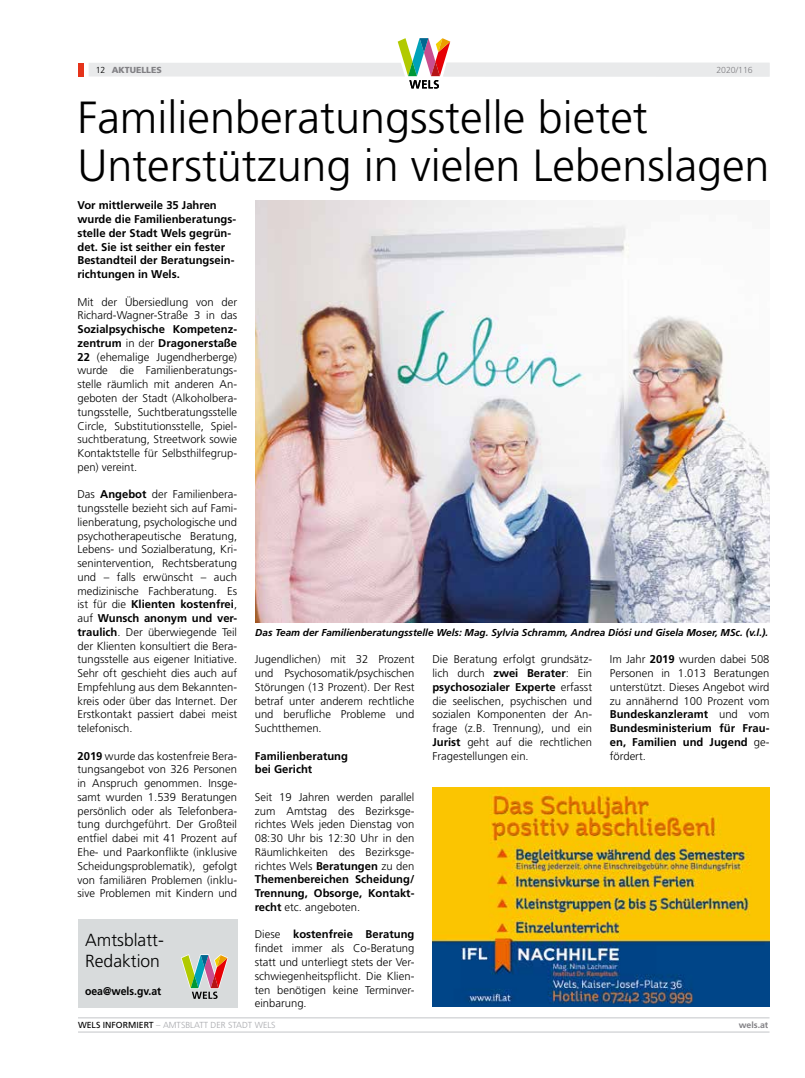
<style>
.page{position:relative;width:805px;height:1078px;background:#fff}
.page>*{position:absolute;margin:0;border:0;box-sizing:border-box;transform-origin:0 0}
.t1{font:300 45px/47.5px "Frutiger LT Std";color:#000}
.t2{font:300 17.5px/21px "Frutiger LT Std";color:#000}
.t3{font:300 11.25px/13.8px "Frutiger LT Std";color:#000;text-align:justify}
.t4{font:700 11.25px/13.8px "Frutiger LT Std";color:#000}
.t5{font:700 11.25px "Frutiger LT Std";color:#000;scale:.93 1}
.t6{font:italic 700 10px "Frutiger LT Std";color:#000}
.t7{font:300 8.75px "Frutiger LT Std";color:#a8a9ad}
.t8{font:300 8.75px "Frutiger LT Std";color:#818084}
.t9{font:900 8.75px "Frutiger LT Std";color:#818084}
.t10{font:700 8.75px "Frutiger LT Std";color:#818084}
.s1{font-weight:300;color:#000}
.s2{font-weight:700}
.s3{font-weight:400;color:#000}
</style>
<div class="page">
<div style="left:78px;top:63px;width:5px;height:13px;background:#e5331a"></div>
<hr style="left:78px;top:1017px;width:691px;height:1px;background:#c3c5c8">
<hr style="left:78px;top:1031px;width:691px;height:1px;background:#c3c5c8">
<svg style="left:89px;top:38px;width:680px;height:50px"></svg>
<img style="left:255px;top:200px;width:514px;height:422px">
<div style="left:78px;top:919px;width:159px;height:88px;background:#d8dbdc"></div>
<svg style="left:181px;top:954px;width:47px;height:44px"></svg>
<img style="left:432px;top:787px;width:337px;height:218px">
<p class="t9" style="left:96px;top:65px;width:68px"><span class="s1">12</span> AKTUELLES</p>
<p class="t8" style="left:725px;top:65px;width:28px">17 38</p>
<p class="t8" style="left:716px;top:65px;width:38px">2020/116</p>
<h1 class="t1" style="left:77px;top:94px;width:693px">Familienberatungsstelle bietet<br>Unterstützung in vielen Lebenslagen</h1>
<p class="t4" style="left:77px;top:198px;width:160px">Vor mittlerweile 35 Jahren wurde die Familienberatungs&shy;stelle der Stadt Wels gegrün&shy;det. Sie ist seither ein fester<br>Bestandteil der Beratungsein&shy;richtungen in Wels.</p>
<p class="t3" style="left:77px;top:295px;width:161px">Mit der Übersiedlung von der<br>Richard-Wagner-Straße 3 in das</p>
<p class="t3" style="left:77px;top:322px;width:161px"><span class="s2">Sozialpsychische Kompetenz&shy;zentrum</span> in der <span class="s2">Dragonerstaße 22</span> (ehemalige Jugendherberge) wurde die Familienberatungs&shy;stelle räumlich mit anderen An&shy;geboten der Stadt (Alkoholbera&shy;tungsstelle, Suchtberatungsstelle Circle, Substitutionsstelle, Spiel&shy;suchtberatung, Streetwork sowie Kontaktstelle für Selbsthilfegrup&shy;pen) vereint.</p>
<p class="t3" style="left:77px;top:487px;width:161px">Das <span class="s2">Angebot</span> der Familienbera&shy;tungsstelle bezieht sich auf Fami&shy;lienberatung, psychologische und psychotherapeutische Beratung, Lebens- und Sozialberatung, Kri&shy;senintervention, Rechtsberatung und – falls erwünscht – auch medizinische Fachberatung. Es ist für die <span class="s2">Klienten kostenfrei</span>, auf <span class="s2">Wunsch anonym und ver&shy;traulich</span>. Der überwiegende Teil der Klienten konsultiert die Bera&shy;tungsstelle aus eigener Initiative.<br>Sehr oft geschieht dies auch auf Empfehlung aus dem Bekannten&shy;kreis oder über das Internet. Der Erstkontakt passiert dabei meist telefonisch.</p>
<p class="t3" style="left:77px;top:749px;width:161px"><span class="s2">2019</span> wurde das kostenfreie Bera&shy;tungsangebot von 326 Personen in Anspruch genommen. Insge&shy;samt wurden 1.539 Beratungen persönlich oder als Telefonbera&shy;tung durchgeführt. Der Großteil entfiel dabei mit 41 Prozent auf Ehe- und Paarkonflikte (inklusive Scheidungsproblematik), gefolgt von familiären Problemen (inklu&shy;sive Problemen mit Kindern und</p>
<h2 class="t2" style="left:85px;top:929px;width:80px">Amtsblatt-<br>Redaktion</h2>
<p class="t5" style="left:85px;top:983px;width:83px">oea@wels.gv.at</p>
<p class="t6" style="left:255px;top:626px;width:514px">Das Team der Familienberatungsstelle Wels: Mag. Sylvia Schramm, Andrea Diósi und Gisela Moser, MSc. (v.l.).</p>
<p class="t3" style="left:255px;top:652px;width:161px">Jugendlichen) mit 32 Prozent und Psychosomatik/psychischen Störungen (13 Prozent). Der Rest betraf unter anderem rechtliche und berufliche Probleme und Suchtthemen.</p>
<p class="t4" style="left:255px;top:748px;width:95px">Familienberatung bei Gericht</p>
<p class="t3" style="left:255px;top:790px;width:161px">Seit 19 Jahren werden parallel zum Amtstag des Bezirksge&shy;richtes Wels jeden Dienstag von 08:30 Uhr bis 12:30 Uhr in den Räumlichkeiten des Bezirksge&shy;richtes Wels <span class="s2">Beratungen</span> zu den <span class="s2">Themenbereichen Scheidung/ Trennung, Obsorge, Kontakt&shy;recht</span> etc. angeboten.</p>
<p class="t3" style="left:255px;top:927px;width:161px">Diese <span class="s2">kostenfreie Beratung </span>findet immer als Co-Beratung statt und unterliegt stets der Ver&shy;schwiegenheitspflicht. Die Klien&shy;ten benötigen keine Terminver&shy;einbarung.</p>
<p class="t3" style="left:432px;top:652px;width:161px">Die Beratung erfolgt grundsätz&shy;lich durch <span class="s2">zwei Berater</span>: Ein <span class="s2">psychosozialer Experte</span> erfasst die seelischen, psychischen und sozialen Komponenten der An&shy;frage (z.B. Trennung), und ein <span class="s2">Jurist</span> geht auf die rechtlichen Fragestellungen ein.</p>
<p class="t3" style="left:609px;top:652px;width:161px">Im Jahr <span class="s2">2019</span> wurden dabei 508<br>Personen in 1.013 Beratungen unterstützt. Dieses Angebot wird zu annähernd 100 Prozent vom <span class="s2">Bundeskanzleramt</span> und vom <span class="s2">Bundesministerium für Frau&shy;en, Familien und Jugend</span> ge&shy;fördert.</p>
<p class="t7" style="left:78px;top:1019px;width:199px"><span class="s3">WELS INFORMIERT</span> – AMTSBLATT DER STADT WELS</p>
<p class="t10" style="left:738px;top:1019px;width:31px">wels.at</p>
</div>
